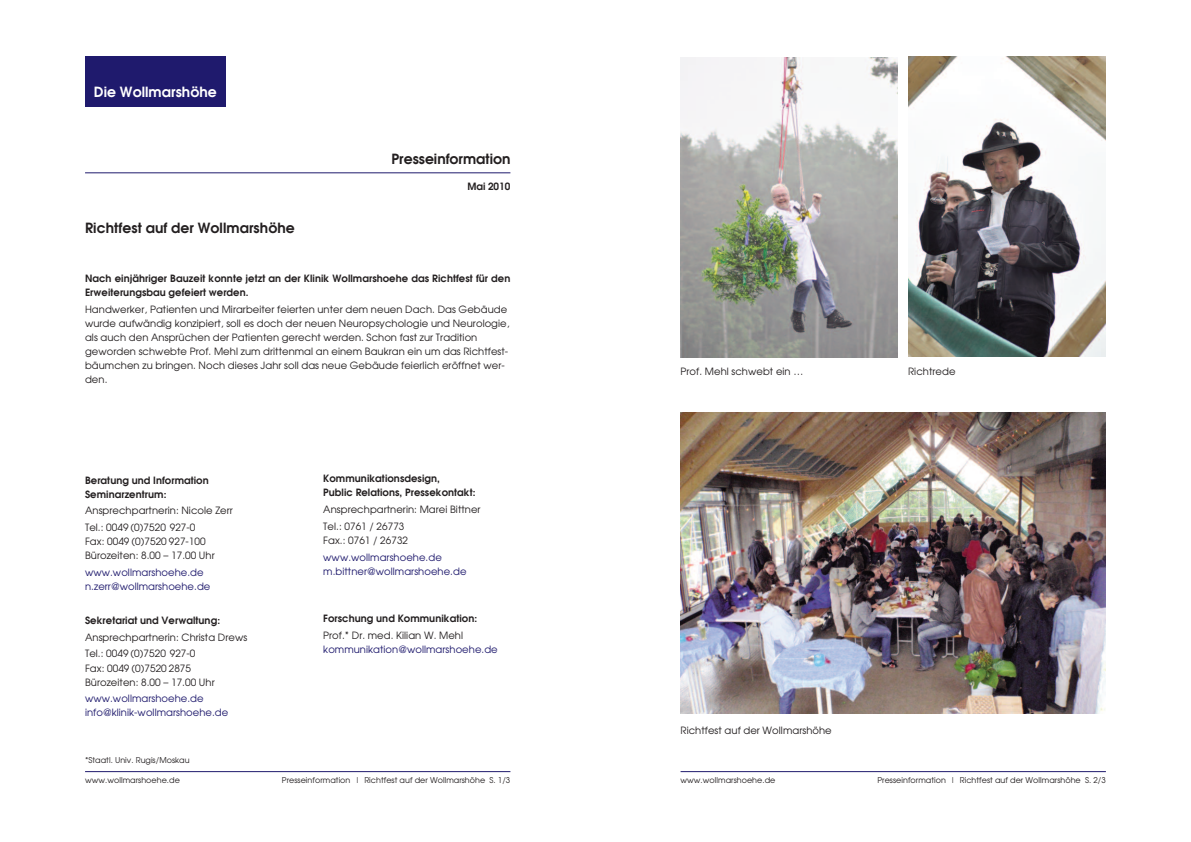
<style>
.page{position:relative;width:1191px;height:842px;background:#fff}
.page>*{position:absolute;margin:0;border:0;box-sizing:border-box;transform-origin:0 0}
.t1{font:600 14px "Avant Garde";letter-spacing:.005em;color:#231f20}
.t2{font:600 14px "Avant Garde";letter-spacing:.005em;color:#fff}
.t3{font:10px/14px "Avant Garde";letter-spacing:.005em;color:#231f20}
.t4{font:600 10px/14px "Avant Garde";letter-spacing:.005em;color:#231f20}
.t5{font:10px/14px "Avant Garde";letter-spacing:.005em;color:#1f1a6d}
.t6{font:8px "Avant Garde";letter-spacing:.005em;color:#231f20}
</style>
<div class="page">
<hr style="left:680px;top:771px;width:426px;height:1px;background:#1f1a6d">
<hr style="left:85px;top:172px;width:425px;height:1px;background:#1f1a6d">
<hr style="left:85px;top:771px;width:425px;height:1px;background:#1f1a6d">
<div style="left:85px;top:57px;width:141px;height:50px;background:#1f1a6d"></div>
<img style="left:680px;top:413px;width:426px;height:301px">
<img style="left:680px;top:57px;width:217px;height:300px">
<img style="left:908px;top:57px;width:198px;height:300px">
<h1 class="t2" style="left:94px;top:84px;width:124px">Die Wollmarshöhe</h1>
<h1 class="t1" style="left:85px;top:220px;width:211px">Richtfest auf der Wollmarshöhe</h1>
<h1 class="t1" style="left:391px;top:151px;width:120px">Presseinformation</h1>
<p class="t4" style="left:467px;top:179px;width:44px">Mai 2010</p>
<p class="t4" style="left:85px;top:271px;width:427px">Nach einjähriger Bauzeit konnte jetzt an der Klinik Wollmarshoehe das Richtfest für den<br>Erweiterungsbau gefeiert werden.</p>
<p class="t3" style="left:85px;top:302px;width:426px">Handwerker, Patienten und Mirarbeiter feierten unter dem neuen Dach. Das Gebäude wurde aufwändig konzipiert, soll es doch der neuen Neuropsychologie und Neurologie, als auch den Ansprüchen der Patienten gerecht werden. Schon fast zur Tradition geworden schwebte Prof. Mehl zum drittenmal an einem Baukran ein um das Richtfest&shy;bäumchen zu bringen. Noch dieses Jahr soll das neue Gebäude feierlich eröffnet wer&shy;den.</p>
<p class="t4" style="left:85px;top:473px;width:125px">Beratung und Information<br>Seminarzentrum:</p>
<p class="t3" style="left:85px;top:503px;width:149px;line-height:16.8px">Ansprechpartnerin: Nicole Zerr<br>Tel.: 0049 (0)7520 927-0</p>
<p class="t3" style="left:85px;top:535px;width:131px">Fax: 0049 (0)7520 927-100<br>Bürozeiten: 8.00 – 17.00 Uhr</p>
<p class="t5" style="left:85px;top:566px;width:127px">www.wollmarshoehe.de n.zerr@wollmarshoehe.de</p>
<p class="t4" style="left:85px;top:613px;width:137px">Sekretariat und Verwaltung:</p>
<p class="t3" style="left:85px;top:629px;width:164px;line-height:16.8px">Ansprechpartnerin: Christa Drews<br>Tel.: 0049 (0)7520 927-0</p>
<p class="t3" style="left:85px;top:661px;width:131px">Fax: 0049 (0)7520 2875<br>Bürozeiten: 8.00 – 17.00 Uhr</p>
<p class="t5" style="left:85px;top:692px;width:145px">www.wollmarshoehe.de info@klinik-wollmarshoehe.de</p>
<p class="t6" style="left:85px;top:756px;width:106px">*Staatl. Univ. Rugis/Moskau</p>
<p class="t4" style="left:323px;top:472px;width:154px">Kommunikationsdesign,<br>Public Relations, Pressekontakt:</p>
<p class="t3" style="left:323px;top:501px;width:159px;line-height:16.8px">Ansprechpartnerin: Marei Bittner<br>Tel.: 0761 / 26773</p>
<p class="t3" style="left:323px;top:533px;width:86px">Fax.: 0761 / 26732</p>
<p class="t5" style="left:323px;top:550px;width:145px">www.wollmarshoehe.de m.bittner@wollmarshoehe.de</p>
<p class="t4" style="left:323px;top:612px;width:155px">Forschung und Kommunikation:</p>
<p class="t3" style="left:323px;top:629px;width:141px">Prof.* Dr. med. Kilian W. Mehl</p>
<p class="t5" style="left:323px;top:643px;width:176px">kommunikation@wollmarshoehe.de</p>
<p class="t3" style="left:680px;top:364px;width:124px">Prof. Mehl schwebt ein …</p>
<p class="t3" style="left:908px;top:364px;width:49px">Richtrede</p>
<p class="t3" style="left:680px;top:724px;width:153px">Richtfest auf der Wollmarshöhe</p>
<p class="t6" style="left:85px;top:775px;width:96px">www.wollmarshoehe.de</p>
<p class="t6" style="left:282px;top:775px;width:230px">Presseinformation | Richtfest auf der Wollmarshöhe S. 1/3</p>
<p class="t6" style="left:680px;top:775px;width:96px">www.wollmarshoehe.de</p>
<p class="t6" style="left:877px;top:775px;width:230px">Presseinformation | Richtfest auf der Wollmarshöhe S. 2/3</p>
</div>
